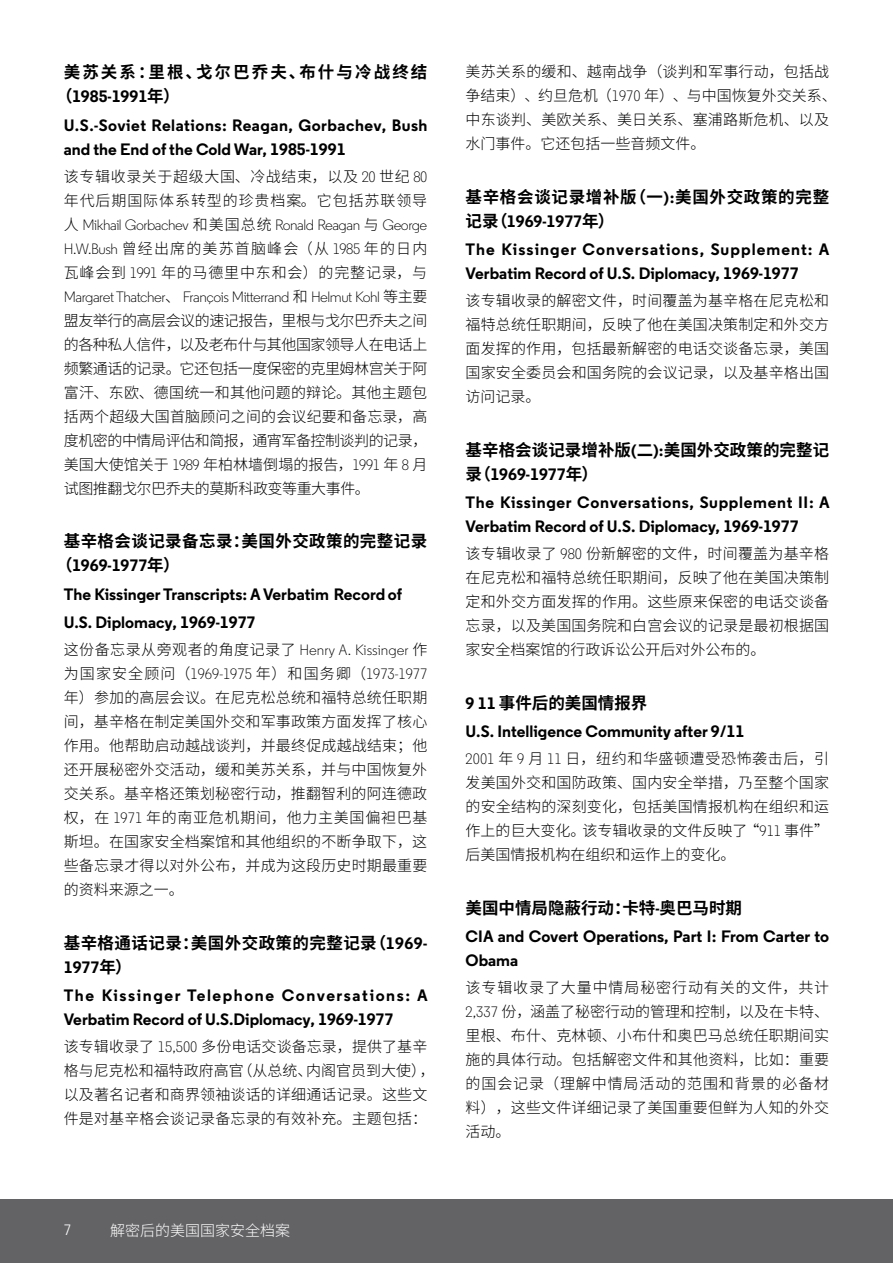
<style>
.page{position:relative;width:893px;height:1263px;background:#fff}
.page>*{position:absolute;margin:0;border:0;box-sizing:border-box;transform-origin:0 0}
.t1{font:700 16.5px/28.2px "Regular Clarivate";color:#000}
.t2{font:700 16.5px "Source Han Sans CN";letter-spacing:.025em;color:#000}
.t3{font:700 16.5px/28.2px "Regular Clarivate";letter-spacing:.03em;color:#000}
.t4{font:700 16.5px/28.2px "Regular Clarivate";letter-spacing:.04em;color:#000}
.t5{font:700 16.5px/28.2px "Regular Clarivate";letter-spacing:.065em;color:#000}
.t6{font:700 16.5px/28.2px "Regular Clarivate";letter-spacing:.095em;color:#000}
.t7{font:700 16.5px "Source Han Sans CN";color:#000}
.t8{font:700 16.5px "Source Han Sans CN";letter-spacing:.005em;color:#000}
.t9{font:700 16.5px "Source Han Sans CN";letter-spacing:.125em;color:#000}
.t10{font:300 15px/24px "Source Han Sans CN";letter-spacing:.01em;color:#000;text-align:justify}
.t11{font:300 15px "Regular Clarivate";letter-spacing:-.03em;color:#000}
.t12{font:300 15px/24px "Source Han Sans CN";letter-spacing:.055em;color:#000}
.t13{font:300 15px/24px "Source Han Sans CN";letter-spacing:.06em;color:#000}
.t14{font:300 15px "Regular Clarivate";color:#000}
.t15{font:300 15px "Source Han Sans CN";letter-spacing:.035em;color:#000}
.t16{font:300 15px "Source Han Sans CN";color:#fff}
.t17{font:15px "Regular Clarivate";color:#fff}
.s1{font-family:"Source Han Sans CN"}
.s2{font-family:"Regular Clarivate"}
</style>
<div class="page">
<div style="left:0;top:1199px;width:893px;height:64px;background:#636366"></div>
<p class="t9" style="left:64px;top:63px;width:365px">美苏关系：里根、戈尔巴乔夫、布什与冷战终结</p>
<p class="t3" style="left:64px;top:82px;width:365px;text-indent:-8px"><span class="s1">（</span>1985-1991<span class="s1">年）<br></span>U.S.-Soviet Relations: Reagan, Gorbachev, Bush</p>
<p class="t1" style="left:64px;top:134px;width:283px">and the End of the Cold War, 1985-1991</p>
<p class="t13" style="left:64px;top:164px;width:365px">该专辑收录关于超级大国、冷战结束，以及 <span class="s2">20</span> 世纪 <span class="s2">80</span>年代后期国际体系转型的珍贵档案。它包括苏联领导</p>
<p class="t11" style="left:64px;top:215px;width:365px"><span class="s1">人</span> Mikhail Gorbachev <span class="s1">和美国总统</span> Ronald Reagan <span class="s1">与</span> George</p>
<p class="t12" style="left:64px;top:236px;width:365px"><span class="s2">H.W.Bush</span> 曾经出席的美苏首脑峰会（从 <span class="s2">1985</span> 年的日内瓦峰会到 <span class="s2">1991</span> 年的马德里中东和会）的完整记录，与</p>
<p class="t11" style="left:64px;top:287px;width:365px">Margaret Thatcher<span class="s1">、</span> François Mitterrand <span class="s1">和</span> Helmut Kohl <span class="s1">等主要</span></p>
<p class="t10" style="left:64px;top:308px;width:365px">盟友举行的高层会议的速记报告，里根与戈尔巴乔夫之间的各种私人信件，以及老布什与其他国家领导人在电话上频繁通话的记录。它还包括一度保密的克里姆林宫关于阿富汗、东欧、德国统一和其他问题的辩论。其他主题包括两个超级大国首脑顾问之间的会议纪要和备忘录，高度机密的中情局评估和简报，通宵军备控制谈判的记录，美国大使馆关于 <span class="s2">1989</span> 年柏林墙倒塌的报告，<span class="s2">1991</span> 年 <span class="s2">8</span> 月试图推翻戈尔巴乔夫的莫斯科政变等重大事件。</p>
<p class="t2" style="left:64px;top:532px;width:365px">基辛格会谈记录备忘录：美国外交政策的完整记录</p>
<p class="t1" style="left:64px;top:551px;width:340px;text-indent:-8px"><span class="s1">（</span>1969-1977<span class="s1">年）<br></span>The Kissinger Transcripts: A Verbatim Record of<br>U.S. Diplomacy, 1969-1977</p>
<p class="t15" style="left:64px;top:641px;width:365px">这份备忘录从旁观者的角度记录了 <span class="s2">Henry A. Kissinger</span> 作</p>
<p class="t14" style="left:64px;top:664px;width:365px"><span class="s1">为国家安全顾问（</span>1969-1975 <span class="s1">年）和国务卿（</span>1973-1977</p>
<p class="t10" style="left:64px;top:686px;width:365px">年）参加的高层会议。在尼克松总统和福特总统任职期间，基辛格在制定美国外交和军事政策方面发挥了核心作用。他帮助启动越战谈判，并最终促成越战结束；他还开展秘密外交活动，缓和美苏关系，并与中国恢复外交关系。基辛格还策划秘密行动，推翻智利的阿连德政权，在 <span class="s2">1971</span> 年的南亚危机期间，他力主美国偏袒巴基斯坦。在国家安全档案馆和其他组织的不断争取下，这些备忘录才得以对外公布，并成为这段历史时期最重要的资料来源之一。</p>
<p class="t2" style="left:64px;top:933px;width:365px">基辛格通话记录：美国外交政策的完整记录（<span class="s2">1969-</span></p>
<p class="t6" style="left:64px;top:952px;width:366px">1977<span class="s1">年）<br></span>The Kissinger Telephone Conversations: A</p>
<p class="t1" style="left:64px;top:1005px;width:331px">Verbatim Record of U.S.Diplomacy, 1969-1977</p>
<p class="t10" style="left:64px;top:1035px;width:373px;text-align:left">该专辑收录了 <span class="s2">15,500</span> 多份电话交谈备忘录，提供了基辛格与尼克松和福特政府高官（从总统、内阁官员到大使），以及著名记者和商界领袖谈话的详细通话记录。这些文件是对基辛格会谈记录备忘录的有效补充。主题包括：</p>
<p class="t17" style="left:64px;top:1221px;width:9px">7</p>
<p class="t16" style="left:110px;top:1222px;width:181px">解密后的美国国家安全档案</p>
<p class="t10" style="left:466px;top:60px;width:373px;text-align:left">美苏关系的缓和、越南战争（谈判和军事行动，包括战争结束）、约旦危机（<span class="s2">1970</span> 年）、与中国恢复外交关系、中东谈判、美欧关系、美日关系、塞浦路斯危机、以及水门事件。它还包括一些音频文件。</p>
<p class="t2" style="left:466px;top:187px;width:365px">基辛格会谈记录增补版（一<span class="s2">):</span>美国外交政策的完整</p>
<p class="t5" style="left:466px;top:207px;width:365px"><span class="s1">记录（</span>1969-1977<span class="s1">年）<br></span>The Kissinger Conversations, Supplement: A</p>
<p class="t1" style="left:466px;top:259px;width:334px">Verbatim Record of U.S. Diplomacy, 1969-1977</p>
<p class="t10" style="left:466px;top:289px;width:365px">该专辑收录的解密文件，时间覆盖为基辛格在尼克松和福特总统任职期间，反映了他在美国决策制定和外交方面发挥的作用，包括最新解密的电话交谈备忘录，美国国家安全委员会和国务院的会议记录，以及基辛格出国访问记录。</p>
<p class="t8" style="left:466px;top:440px;width:365px">基辛格会谈记录增补版<span class="s2">(</span>二<span class="s2">):</span>美国外交政策的完整记</p>
<p class="t4" style="left:466px;top:460px;width:366px"><span class="s1">录（</span>1969-1977<span class="s1">年）<br></span>The Kissinger Conversations, Supplement II: A</p>
<p class="t1" style="left:466px;top:512px;width:334px">Verbatim Record of U.S. Diplomacy, 1969-1977</p>
<p class="t10" style="left:466px;top:542px;width:365px">该专辑收录了 <span class="s2">980</span> 份新解密的文件，时间覆盖为基辛格在尼克松和福特总统任职期间，反映了他在美国决策制定和外交方面发挥的作用。这些原来保密的电话交谈备忘录，以及美国国务院和白宫会议的记录是最初根据国家安全档案馆的行政诉讼公开后对外公布的。</p>
<p class="t7" style="left:466px;top:693px;width:183px"><span class="s2">9 11</span> 事件后的美国情报界</p>
<p class="t1" style="left:466px;top:717px;width:280px">U.S. Intelligence Community after 9/11</p>
<p class="t10" style="left:466px;top:747px;width:365px"><span class="s2">2001</span> 年 <span class="s2">9</span> 月 <span class="s2">11</span> 日，纽约和华盛顿遭受恐怖袭击后，引发美国外交和国防政策、国内安全举措，乃至整个国家的安全结构的深刻变化，包括美国情报机构在组织和运作上的巨大变化。该专辑收录的文件反映了“<span class="s2">911</span> 事件”后美国情报机构在组织和运作上的变化。</p>
<p class="t7" style="left:466px;top:899px;width:278px">美国中情局隐蔽行动：卡特<span class="s2">-</span>奥巴马时期</p>
<p class="t1" style="left:466px;top:924px;width:365px;line-height:24px">CIA and Covert Operations, Part I: From Carter to<br>Obama</p>
<p class="t10" style="left:466px;top:976px;width:365px">该专辑收录了大量中情局秘密行动有关的文件，共计<span class="s2">2,337</span> 份，涵盖了秘密行动的管理和控制，以及在卡特、里根、布什、克林顿、小布什和奥巴马总统任职期间实施的具体行动。包括解密文件和其他资料，比如：重要的国会记录（理解中情局活动的范围和背景的必备材料），这些文件详细记录了美国重要但鲜为人知的外交活动。</p>
</div>
